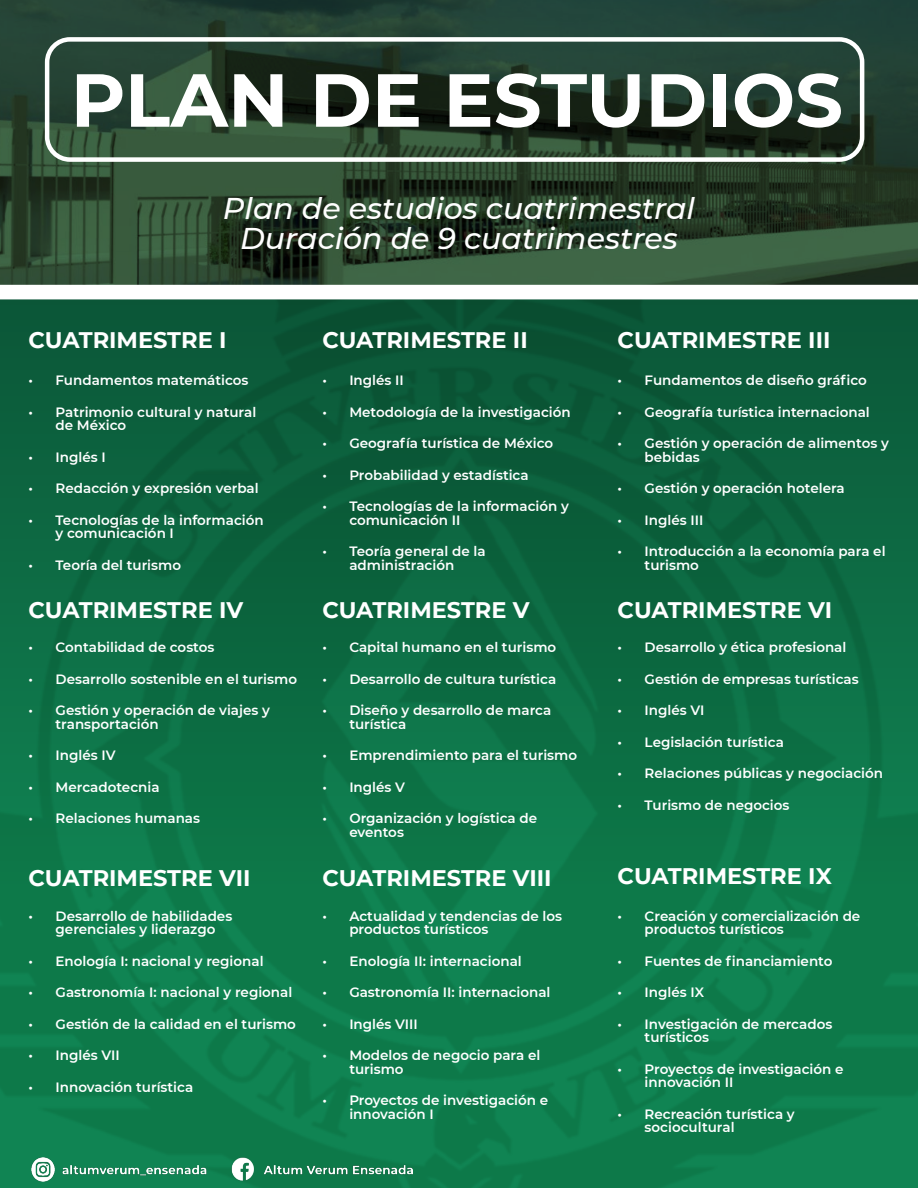
<style>
.page{position:relative;width:918px;height:1188px;background:#fff}
.page>*{position:absolute;margin:0;border:0;box-sizing:border-box;transform-origin:0 0}
.t1{font:700 75px "Montserrat";color:#fff}
.t2{font:italic 500 30px/30px "Montserrat";color:#fff;text-align:center}
.t3{font:700 22.5px "Montserrat";color:#fff}
.t4{font:600 13.5px/13.5px "Montserrat";color:#fff}
</style>
<div class="page">
<img style="left:0;top:299px;width:918px;height:889px">
<svg style="left:0;top:0;width:918px;height:285px;background:#27402e"></svg>
<div style="left:45px;top:37px;width:819px;height:125px;border:4px solid #fff;border-radius:23px"></div>
<img style="left:31px;top:1157px;width:381px;height:24px">
<h1 class="t1" style="left:71px;top:54px;width:774px">PLAN DE ESTUDIOS</h1>
<h2 class="t2" style="left:223px;top:193px;width:474px">Plan de estudios cuatrimestral<br>Duración de 9 cuatrimestres</h2>
<h3 class="t3" style="left:29px;top:327px;width:200px">CUATRIMESTRE I</h3>
<p class="t4" style="left:29px;top:374px;width:221px">• Fundamentos matemáticos</p>
<p class="t4" style="left:56px;top:405px;width:202px;text-indent:-27px">• Patrimonio cultural y natural de México</p>
<p class="t4" style="left:29px;top:450px;width:79px">• Inglés I</p>
<p class="t4" style="left:29px;top:482px;width:232px">• Redacción y expresión verbal</p>
<p class="t4" style="left:56px;top:513px;width:210px;text-indent:-27px">• Tecnologías de la información y comunicación I</p>
<p class="t4" style="left:29px;top:558px;width:154px">• Teoría del turismo</p>
<h3 class="t3" style="left:29px;top:596px;width:216px">CUATRIMESTRE IV</h3>
<p class="t4" style="left:29px;top:640px;width:187px">• Contabilidad de costos</p>
<p class="t4" style="left:29px;top:672px;width:270px">• Desarrollo sostenible en el turismo</p>
<p class="t4" style="left:56px;top:703px;width:216px;text-indent:-27px">• Gestión y operación de viajes y transportación</p>
<p class="t4" style="left:29px;top:748px;width:89px">• Inglés IV</p>
<p class="t4" style="left:29px;top:780px;width:132px">• Mercadotecnia</p>
<p class="t4" style="left:29px;top:811px;width:173px">• Relaciones humanas</p>
<h3 class="t3" style="left:29px;top:864px;width:223px">CUATRIMESTRE VII</h3>
<p class="t4" style="left:56px;top:909px;width:178px;text-indent:-27px">• Desarrollo de habilidades gerenciales y liderazgo</p>
<p class="t4" style="left:29px;top:954px;width:237px">• Enología I: nacional y regional</p>
<p class="t4" style="left:29px;top:985px;width:265px">• Gastronomía I: nacional y regional</p>
<p class="t4" style="left:29px;top:1017px;width:269px">• Gestión de la calidad en el turismo</p>
<p class="t4" style="left:29px;top:1048px;width:93px">• Inglés VII</p>
<p class="t4" style="left:29px;top:1080px;width:166px">• Innovación turística</p>
<h3 class="t3" style="left:322px;top:327px;width:207px">CUATRIMESTRE II</h3>
<p class="t4" style="left:322px;top:374px;width:83px">• Inglés II</p>
<p class="t4" style="left:322px;top:405px;width:250px">• Metodología de la investigación</p>
<p class="t4" style="left:322px;top:437px;width:232px">• Geografía turística de México</p>
<p class="t4" style="left:322px;top:468px;width:208px">• Probabilidad y estadística</p>
<p class="t4" style="left:349px;top:500px;width:221px;text-indent:-27px">• Tecnologías de la información y comunicación II</p>
<p class="t4" style="left:322px;top:545px;width:165px;text-align:center">• Teoría general de la administración</p>
<h3 class="t3" style="left:322px;top:596px;width:209px">CUATRIMESTRE V</h3>
<p class="t4" style="left:322px;top:640px;width:236px">• Capital humano en el turismo</p>
<p class="t4" style="left:322px;top:672px;width:235px">• Desarrollo de cultura turística</p>
<p class="t4" style="left:349px;top:703px;width:203px;text-indent:-27px">• Diseño y desarrollo de marca turística</p>
<p class="t4" style="left:322px;top:748px;width:256px">• Emprendimiento para el turismo</p>
<p class="t4" style="left:322px;top:780px;width:84px">• Inglés V</p>
<p class="t4" style="left:349px;top:811px;width:189px;text-indent:-27px">• Organización y logística de eventos</p>
<h3 class="t3" style="left:322px;top:864px;width:231px">CUATRIMESTRE VIII</h3>
<p class="t4" style="left:349px;top:909px;width:214px;text-indent:-27px">• Actualidad y tendencias de los productos turísticos</p>
<p class="t4" style="left:322px;top:954px;width:201px">• Enología II: internacional</p>
<p class="t4" style="left:322px;top:985px;width:230px">• Gastronomía II: internacional</p>
<p class="t4" style="left:322px;top:1017px;width:97px">• Inglés VIII</p>
<p class="t4" style="left:349px;top:1048px;width:193px;text-indent:-27px">• Modelos de negocio para el turismo</p>
<p class="t4" style="left:349px;top:1093px;width:200px;text-indent:-27px">• Proyectos de investigación e innovación I</p>
<h3 class="t3" style="left:618px;top:327px;width:214px">CUATRIMESTRE III</h3>
<p class="t4" style="left:618px;top:374px;width:251px">• Fundamentos de diseño gráfico</p>
<p class="t4" style="left:618px;top:405px;width:254px">• Geografía turística internacional</p>
<p class="t4" style="left:645px;top:437px;width:246px;text-indent:-27px">• Gestión y operación de alimentos y bebidas</p>
<p class="t4" style="left:618px;top:482px;width:229px">• Gestión y operación hotelera</p>
<p class="t4" style="left:618px;top:513px;width:87px">• Inglés III</p>
<p class="t4" style="left:645px;top:545px;width:242px;text-indent:-27px">• Introducción a la economía para el turismo</p>
<h3 class="t3" style="left:618px;top:596px;width:216px">CUATRIMESTRE VI</h3>
<p class="t4" style="left:618px;top:640px;width:230px">• Desarrollo y ética profesional</p>
<p class="t4" style="left:618px;top:672px;width:243px">• Gestión de empresas turísticas</p>
<p class="t4" style="left:618px;top:703px;width:88px">• Inglés VI</p>
<p class="t4" style="left:618px;top:735px;width:168px">• Legislación turística</p>
<p class="t4" style="left:618px;top:766px;width:267px">• Relaciones públicas y negociación</p>
<p class="t4" style="left:618px;top:798px;width:173px">• Turismo de negocios</p>
<h3 class="t3" style="left:618px;top:862px;width:216px">CUATRIMESTRE IX</h3>
<p class="t4" style="left:645px;top:909px;width:217px;text-indent:-27px">• Creación y comercialización de productos turísticos</p>
<p class="t4" style="left:618px;top:954px;width:216px">• Fuentes de financiamiento</p>
<p class="t4" style="left:618px;top:985px;width:88px">• Inglés IX</p>
<p class="t4" style="left:645px;top:1017px;width:189px;text-indent:-27px">• Investigación de mercados turísticos</p>
<p class="t4" style="left:645px;top:1062px;width:200px;text-indent:-27px">• Proyectos de investigación e innovación II</p>
<p class="t4" style="left:645px;top:1107px;width:152px;text-indent:-27px">• Recreación turística y sociocultural</p>
</div>
